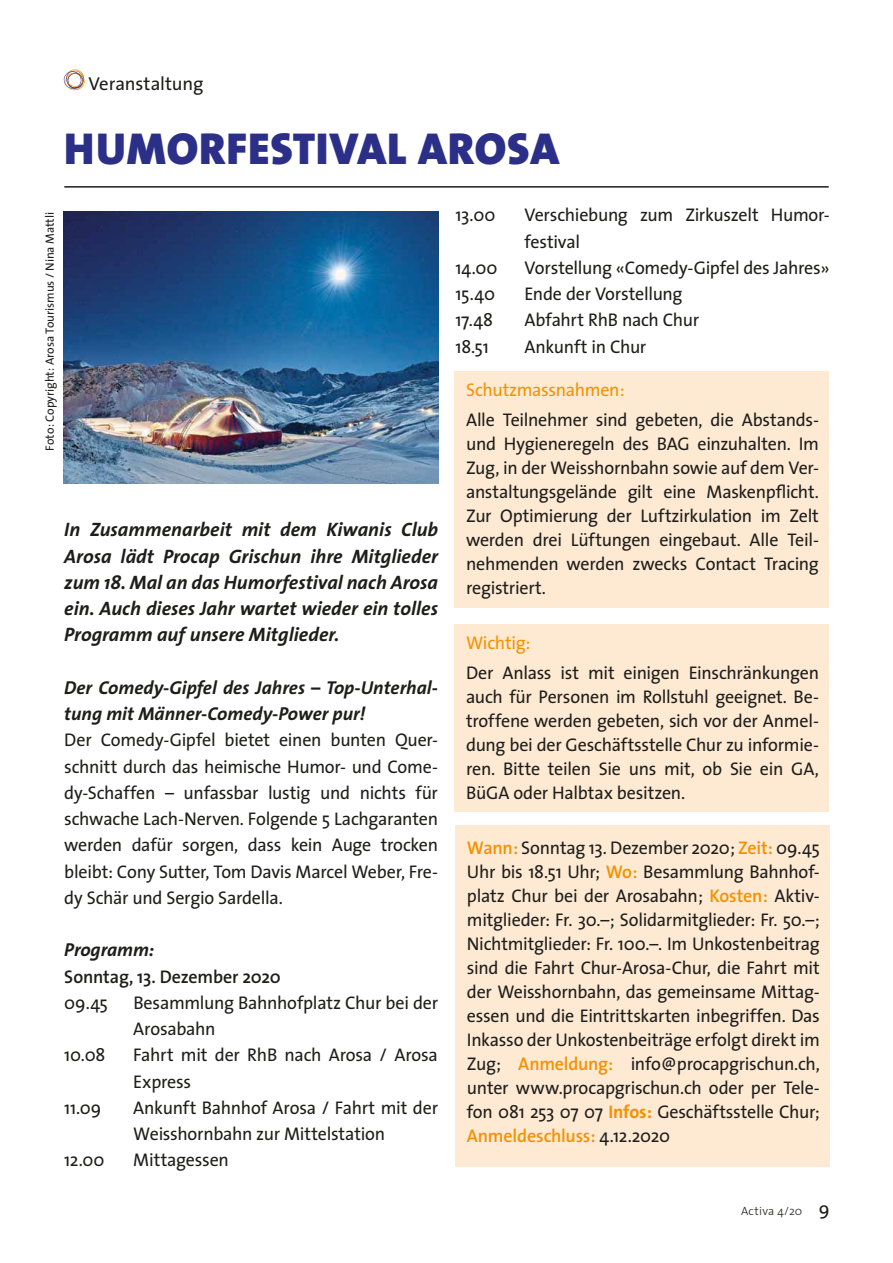
<style>
.page{position:relative;width:893px;height:1263px;background:#fff}
.page>*{position:absolute;margin:0;border:0;box-sizing:border-box;transform-origin:0 0}
.t1{font:900 45px "The Sans";letter-spacing:.02em;color:#2c2f88}
.t2{font:italic 700 19.5px/26.2px "The Sans";color:#1d1d1b;text-align:justify}
.t3{font:italic 700 18.75px/26.2px "The Sans";color:#1d1d1b}
.t4{font:18.75px "The Sans";letter-spacing:-.01em;color:#1d1d1b}
.t5{font:18.45px/24px "The Sans";letter-spacing:-.015em;color:#1d1d1b;text-align:justify}
.t6{font:18.45px "The Sans";letter-spacing:-.02em;color:#f39200}
.t7{font:600 18.45px "The Sans";letter-spacing:-.015em;color:#1d1d1b}
.t8{font:12px "The Sans";letter-spacing:-.01em;color:#1d1d1b}
.t9{font:300 12px "The Sans";letter-spacing:.015em;color:#1d1d1b}
.s1{font-weight:600;color:#f39200}
.s2{font-weight:700;color:#f39200}
.s3{font-weight:400;font-size:18.75px}
</style>
<div class="page">
<svg style="left:64px;top:69px;width:21px;height:22px"></svg>
<hr style="left:64px;top:186px;width:765px;height:2px;background:#1d1d1b">
<div style="left:454px;top:371px;width:375px;height:236px;background:#feead3"></div>
<div style="left:454px;top:624px;width:375px;height:188px;background:#feead3"></div>
<div style="left:455px;top:825px;width:374px;height:341px;background:#feead3"></div>
<img style="left:64px;top:211px;width:374px;height:273px">
<p class="t4" style="left:88px;top:76px;width:116px">Veranstaltung</p>
<h1 class="t1" style="left:64px;top:134px;width:496px">HUMORFESTIVAL AROSA</h1>
<p class="t8" style="left:45px;top:451px;width:240px;rotate:-90deg">Foto: Copyright: Arosa Tourismus / Nina Mattli</p>
<p class="t2" style="left:64px;top:517px;width:375px">In Zusammenarbeit mit dem Kiwanis Club Arosa lädt Procap Grischun ihre Mitglieder zum 18. Mal an das Humorfestival nach Arosa ein. Auch dieses Jahr wartet wieder ein tolles Programm auf unsere Mitglieder.</p>
<p class="t3" style="left:64px;top:675px;width:375px">Der Comedy-Gipfel des Jahres – Top-Unterhal&shy;tung mit Männer-Comedy-Power pur!</p>
<p class="t5" style="left:64px;top:729px;width:375px;line-height:26.2px">Der Comedy-Gipfel bietet einen bunten Quer&shy;schnitt durch das heimische Humor- und Come&shy;dy-Schaffen – unfassbar lustig und nichts für schwache Lach-Nerven. Folgende 5 Lachgaranten werden dafür sorgen, dass kein Auge trocken bleibt: Cony Sutter, Tom Davis Marcel Weber, Fre&shy;dy Schär und Sergio Sardella.</p>
<p class="t3" style="left:64px;top:937px;width:91px">Programm:</p>
<p class="t7" style="left:64px;top:969px;width:218px">Sonntag, 13. Dezember 2020</p>
<p class="t5" style="left:64px;top:992px;width:45px">09.45</p>
<p class="t5" style="left:133px;top:991px;width:306px;line-height:26.2px">Besammlung Bahnhofplatz Chur bei der<br>Arosabahn</p>
<p class="t5" style="left:64px;top:1045px;width:43px">10.08</p>
<p class="t5" style="left:133px;top:1044px;width:306px;line-height:26.2px">Fahrt mit der RhB nach Arosa / Arosa<br>Express</p>
<p class="t5" style="left:64px;top:1097px;width:39px">11.09</p>
<p class="t5" style="left:133px;top:1096px;width:306px;line-height:26.2px">Ankunft Bahnhof Arosa / Fahrt mit der<br>Weisshornbahn zur Mittelstation</p>
<p class="t5" style="left:64px;top:1150px;width:42px">12.00</p>
<p class="t5" style="left:133px;top:1150px;width:97px">Mittagessen</p>
<p class="t5" style="left:455px;top:205px;width:42px">13.00</p>
<p class="t5" style="left:524px;top:204px;width:307px;line-height:26.2px">Verschiebung zum Zirkuszelt Humor&shy;festival</p>
<p class="t5" style="left:455px;top:257px;width:44px">14.00</p>
<p class="t5" style="left:524px;top:257px;width:307px">Vorstellung «Comedy-Gipfel des Jahres»</p>
<p class="t5" style="left:455px;top:284px;width:41px">15.40</p>
<p class="t5" style="left:524px;top:284px;width:160px">Ende der Vorstellung</p>
<p class="t5" style="left:455px;top:310px;width:39px">17.48</p>
<p class="t5" style="left:524px;top:310px;width:176px">Abfahrt RhB nach Chur</p>
<p class="t5" style="left:455px;top:336px;width:35px">18.51</p>
<p class="t5" style="left:524px;top:336px;width:123px">Ankunft in Chur</p>
<p class="t6" style="left:466px;top:382px;width:160px">Schutzmassnahmen:</p>
<p class="t5" style="left:466px;top:410px;width:354px">Alle Teilnehmer sind gebeten, die Abstands&shy;und Hygieneregeln des BAG einzuhalten. Im Zug, in der Weisshornbahn sowie auf dem Ver&shy;anstaltungsgelände gilt eine Maskenpflicht.<br>Zur Optimierung der Luftzirkulation im Zelt werden drei Lüftungen eingebaut. Alle Teil&shy;nehmenden werden zwecks Contact Tracing registriert.</p>
<p class="t6" style="left:466px;top:635px;width:66px">Wichtig:</p>
<p class="t5" style="left:466px;top:663px;width:354px">Der Anlass ist mit einigen Einschränkungen auch für Personen im Rollstuhl geeignet. Be&shy;troffene werden gebeten, sich vor der Anmel&shy;dung bei der Geschäftsstelle Chur zu informie&shy;ren. Bitte teilen Sie uns mit, ob Sie ein GA, BüGA oder Halbtax besitzen.</p>
<p class="t5" style="left:467px;top:838px;width:355px"><span class="s1">Wann:</span> Sonntag 13. Dezember 2020; <span class="s1">Zeit:</span> 09.45<br>Uhr bis 18.51 Uhr; <span class="s1">Wo:</span> Besammlung Bahnhof&shy;platz Chur bei der Arosabahn; <span class="s1">Kosten:</span> Aktiv&shy;mitglieder: Fr. 30.–; Solidarmitglieder: Fr. 50.–; Nichtmitglieder: Fr. 100.–. Im Unkostenbeitrag sind die Fahrt Chur-Arosa-Chur, die Fahrt mit der Weisshornbahn, das gemeinsame Mittag&shy;essen und die Eintrittskarten inbegriffen. Das Inkasso der Unkostenbeiträge erfolgt direkt im Zug; <span class="s1">Anmeldung:</span> info@procapgrischun.ch, unter www.procapgrischun.ch oder per Tele&shy;fon 081 253 07 07 <span class="s2">Infos:</span> Geschäftsstelle Chur; <span class="s1">Anmeldeschluss:</span> 4.12.2020</p>
<p class="t9" style="left:741px;top:1206px;width:90px">Activa 4/20 <span class="s3">9</span></p>
</div>
